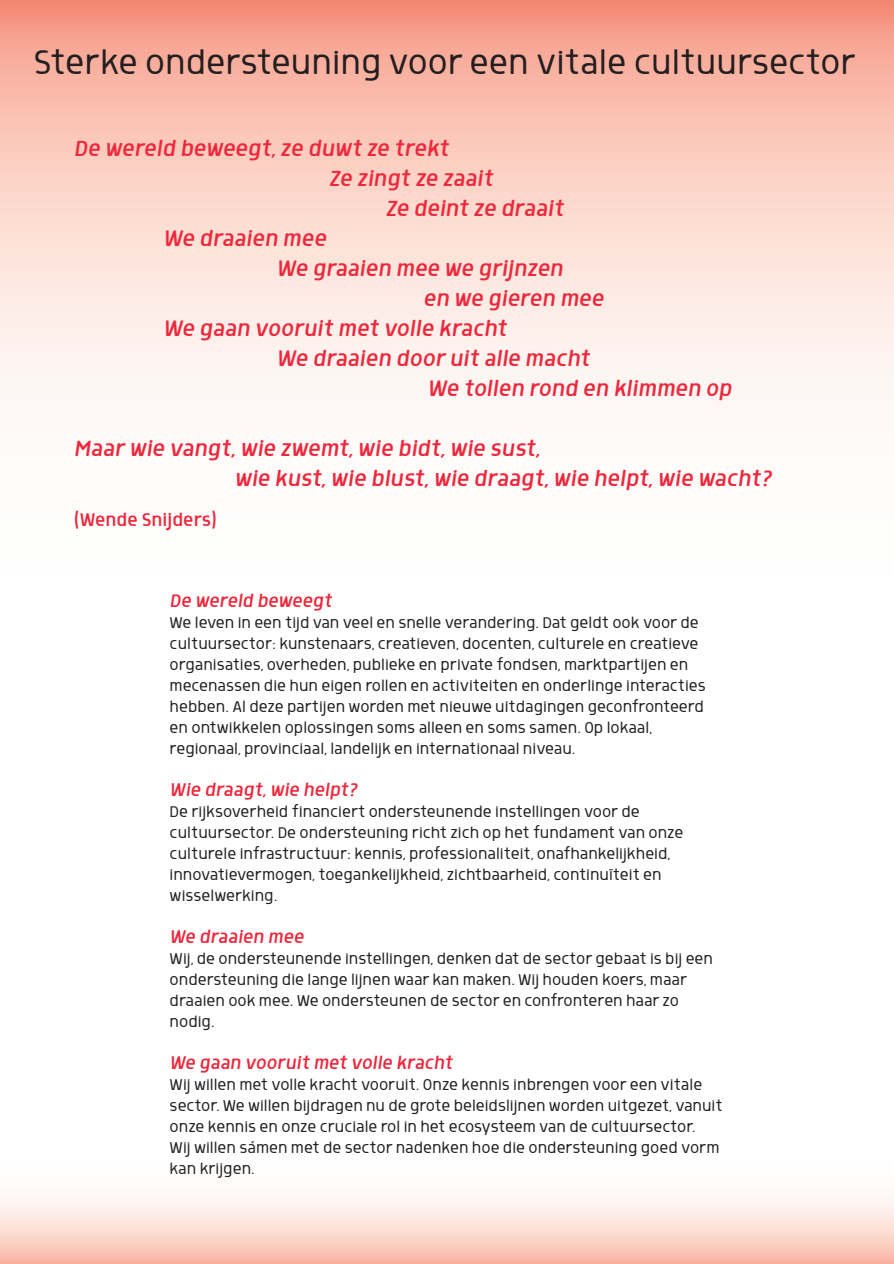
<style>
.page{position:relative;width:894px;height:1264px;background:#fff}
.page>*{position:absolute;margin:0;border:0;box-sizing:border-box;transform-origin:0 0}
.t1{font:300 39px "Morl";color:#231f20}
.t2{font:italic 300 25.5px/30px "Morl";color:#ed283c}
.t3{font:italic 300 21px "Morl";color:#ed283c}
.t4{font:300 21px "Morl";color:#ed283c}
.t5{font:300 18px/21px "Morl";color:#231f20}
</style>
<div class="page">
<svg style="left:0;top:1197px;width:894px;height:67px;background:#fcdbd1"></svg>
<svg style="left:0;top:0;width:894px;height:398px;background:#fbd1c5"></svg>
<h1 class="t1" style="left:33px;top:42px;width:823px">Sterke ondersteuning voor een vitale cultuursector</h1>
<h2 class="t2" style="left:74px;top:133px;width:376px">De wereld beweegt, ze duwt ze trekt</h2>
<h2 class="t2" style="left:329px;top:163px;width:166px">Ze zingt ze zaait</h2>
<h2 class="t2" style="left:385px;top:193px;width:180px">Ze deint ze draait</h2>
<h2 class="t2" style="left:163px;top:222px;width:164px">We draaien mee</h2>
<h2 class="t2" style="left:276px;top:252px;width:288px">We graaien mee we grijnzen</h2>
<h2 class="t2" style="left:423px;top:282px;width:182px">en we gieren mee</h2>
<h2 class="t2" style="left:163px;top:312px;width:345px">We gaan vooruit met volle kracht</h2>
<h2 class="t2" style="left:276px;top:342px;width:315px">We draaien door uit alle macht</h2>
<h2 class="t2" style="left:427px;top:372px;width:306px">We tollen rond en klimmen op</h2>
<h2 class="t2" style="left:234px;top:432px;width:539px;text-indent:-160px">Maar wie vangt, wie zwemt, wie bidt, wie sust,<br>wie kust, wie blust, wie draagt, wie helpt, wie wacht?</h2>
<p class="t4" style="left:74px;top:508px;width:145px">(Wende Snijders)</p>
<p class="t3" style="left:170px;top:589px;width:164px">De wereld beweegt</p>
<p class="t5" style="left:170px;top:612px;width:537px">We leven in een tijd van veel en snelle verandering. Dat geldt ook voor de cultuursector: kunstenaars, creatieven, docenten, culturele en creatieve organisaties, overheden, publieke en private fondsen, marktpartijen en mecenassen die hun eigen rollen en activiteiten en onderlinge interacties hebben. Al deze partijen worden met nieuwe uitdagingen geconfronteerd en ontwikkelen oplossingen soms alleen en soms samen. Op lokaal, regionaal, provinciaal, landelijk en internationaal niveau.</p>
<p class="t3" style="left:170px;top:778px;width:189px">Wie draagt, wie helpt?</p>
<p class="t5" style="left:170px;top:801px;width:515px">De rijksoverheid financiert ondersteunende instellingen voor de cultuursector. De ondersteuning richt zich op het fundament van onze culturele infrastructuur: kennis, professionaliteit, onafhankelijkheid, innovatievermogen, toegankelijkheid, zichtbaarheid, continuïteit en wisselwerking.</p>
<p class="t3" style="left:170px;top:925px;width:136px">We draaien mee</p>
<p class="t5" style="left:170px;top:948px;width:545px">Wij, de ondersteunende instellingen, denken dat de sector gebaat is bij een ondersteuning die lange lijnen waar kan maken. Wij houden koers, maar draaien ook mee. We ondersteunen de sector en confronteren haar zo nodig.</p>
<p class="t3" style="left:170px;top:1051px;width:284px">We gaan vooruit met volle kracht</p>
<p class="t5" style="left:170px;top:1074px;width:554px">Wij willen met volle kracht vooruit. Onze kennis inbrengen voor een vitale sector. We willen bijdragen nu de grote beleidslijnen worden uitgezet, vanuit onze kennis en onze cruciale rol in het ecosysteem van de cultuursector.<br>Wij willen sámen met de sector nadenken hoe die ondersteuning goed vorm kan krijgen.</p>
</div>
